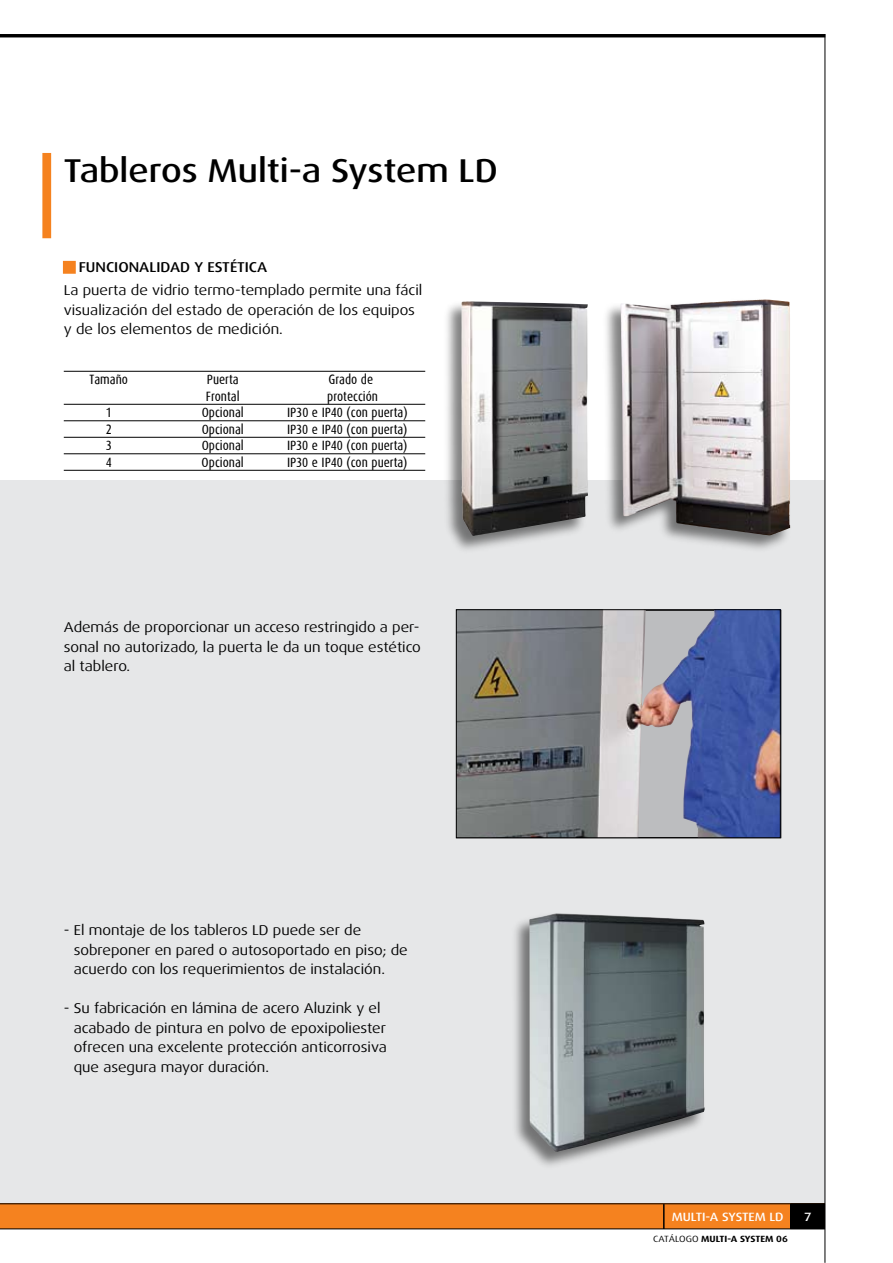
<style>
.page{position:relative;width:893px;height:1263px;background:#fff}
.page>*{position:absolute;margin:0;border:0;box-sizing:border-box;transform-origin:0 0}
.t1{font:500 33px "Dax Wide";color:#000}
.t2{font:14.25px/19.5px "Dax Wide";color:#000}
.t3{font:500 14.25px "Dax Wide";color:#000}
.t4{font:13.5px "B Tcond";color:#000}
.t5{font:500 12px "Dax Wide";letter-spacing:-.005em;color:#fff}
.t6{font:700 9px "Dax Wide";letter-spacing:-.005em;color:#000}
.s1{color:#f5821f}
.s2{font-weight:400}
</style>
<div class="page">
<div style="left:0;top:480px;width:825px;height:723px;background:#e6e7e8"></div>
<hr style="left:0;top:34px;width:825px;height:3px;background:#000">
<svg style="left:0;top:1203px;width:825px;height:26px;background:#e5791c"></svg>
<div style="left:791px;top:1204px;width:33px;height:24px;background:#000"></div>
<div style="left:790px;top:1203px;width:34px;height:26px;border:1px solid #000"></div>
<hr style="left:825px;top:34px;width:1px;height:1229px;background:#000">
<svg style="left:458px;top:612px;width:192px;height:224px;background:#8b8c8d"></svg>
<div style="left:442px;top:298px;width:149px;height:257px;background:#000;opacity:.5"></div>
<img style="left:461px;top:301px;width:127px;height:235px">
<img style="left:650px;top:611px;width:129px;height:225px">
<div style="left:456px;top:609px;width:325px;height:229px;border:1px solid #000"></div>
<hr style="left:64px;top:371px;width:361px;height:1px;background:#000">
<hr style="left:64px;top:404px;width:361px;height:1px;background:#000">
<hr style="left:64px;top:420px;width:361px;height:1px;background:#000">
<hr style="left:64px;top:437px;width:361px;height:1px;background:#000">
<hr style="left:64px;top:453px;width:361px;height:1px;background:#000">
<hr style="left:64px;top:470px;width:361px;height:1px;background:#000">
<div style="left:600px;top:297px;width:193px;height:258px;background:#000;opacity:.5"></div>
<img style="left:620px;top:299px;width:170px;height:236px">
<div style="left:63px;top:261px;width:13px;height:13px;border:3px solid #f5821f"></div>
<hr style="left:663px;top:1204px;width:2px;height:25px;background:#000">
<div style="left:509px;top:910px;width:198px;height:261px;background:#000;opacity:.5"></div>
<img style="left:529px;top:913px;width:177px;height:240px">
<div style="left:43px;top:153px;width:8px;height:85px;background:#f5821f"></div>
<h1 class="t1" style="left:64px;top:152px;width:435px">TABLEROS MULTI-A SYSTEM LD</h1>
<p class="t3" style="left:64px;top:259px;width:31px"><span class="s1">■</span> FUNCI</p>
<p class="t3" style="left:118px;top:259px;width:20px">ONALIDAD</p>
<p class="t3" style="left:194px;top:259px;width:52px">YESTÉTICA</p>
<p class="t2" style="left:64px;top:281px;width:360px">La puerta de vidrio termo-templado permite una fácil visualización del estado de operación de los equipos y de los elementos de medición.</p>
<p class="t4" style="left:90px;top:372px;width:40px">Tamaño</p>
<p class="t4" style="left:207px;top:372px;width:33px">Puerta</p>
<p class="t4" style="left:329px;top:372px;width:46px">Grado de</p>
<p class="t4" style="left:206px;top:389px;width:35px">Frontal</p>
<p class="t4" style="left:327px;top:389px;width:52px">protección</p>
<p class="t4" style="left:106px;top:405px;width:8px">1</p>
<p class="t4" style="left:202px;top:405px;width:44px">Opcional</p>
<p class="t4" style="left:287px;top:405px;width:122px">IP30 e IP40 (con puerta)</p>
<p class="t4" style="left:106px;top:422px;width:8px">2</p>
<p class="t4" style="left:202px;top:422px;width:44px">Opcional</p>
<p class="t4" style="left:287px;top:422px;width:122px">IP30 e IP40 (con puerta)</p>
<p class="t4" style="left:106px;top:438px;width:8px">3</p>
<p class="t4" style="left:202px;top:438px;width:44px">Opcional</p>
<p class="t4" style="left:287px;top:438px;width:122px">IP30 e IP40 (con puerta)</p>
<p class="t4" style="left:106px;top:455px;width:8px">4</p>
<p class="t4" style="left:202px;top:455px;width:44px">Opcional</p>
<p class="t4" style="left:287px;top:455px;width:122px">IP30 e IP40 (con puerta)</p>
<p class="t2" style="left:64px;top:618px;width:359px;text-align:justify">Además de proporcionar un acceso restringido a per&shy;sonal no autorizado, la puerta le da un toque estético al tablero.</p>
<p class="t2" style="left:74px;top:920px;width:335px;text-indent:-10px">- El montaje de los tableros LD puede ser de sobreponer en pared o autosoportado en piso; de acuerdo con los requerimientos de instalación.</p>
<p class="t2" style="left:74px;top:998px;width:314px;text-indent:-10px">- Su fabricación en lámina de acero Aluzink y el acabado de pintura en polvo de epoxipoliester ofrecen una excelente protección anticorrosiva que asegura mayor duración.</p>
<p class="t5" style="left:672px;top:1210px;width:113px">MULTI-A SYSTEM LD</p>
<p class="t6" style="left:653px;top:1234px;width:136px"><span class="s2">CATÁLOGO</span> MULTI-A SYSTEM 06</p>
<p class="t5" style="left:804px;top:1210px;width:9px">7</p>
</div>
